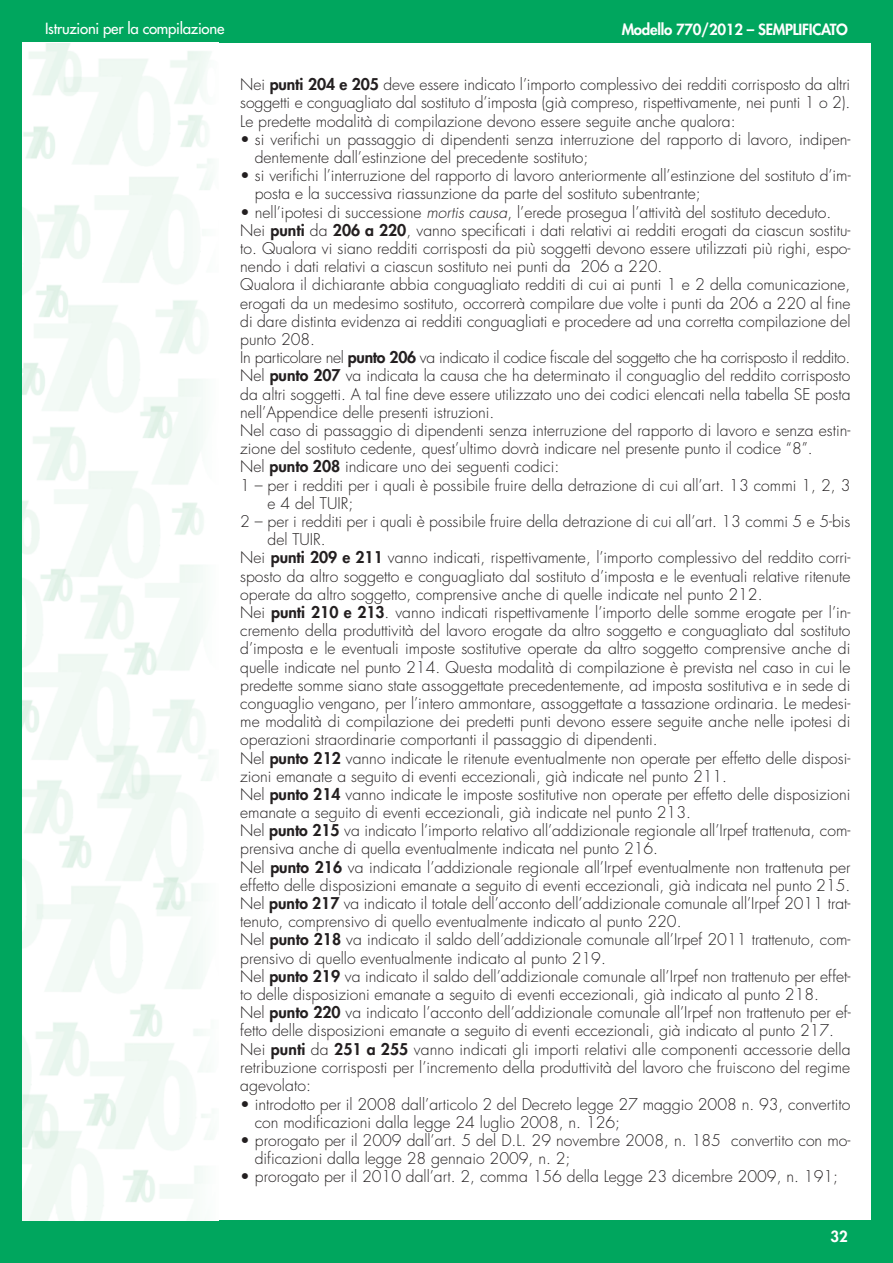
<style>
.page{position:relative;width:893px;height:1263px;background:#fff}
.page>*{position:absolute;margin:0;border:0;box-sizing:border-box;transform-origin:0 0}
.t1{font:300 15.75px/18.1px "Futura";color:#231f20}
.t2{font:300 15.75px "Futura";letter-spacing:-.02em;color:#231f20}
.t3{font:800 15px "Futura";letter-spacing:-.015em;color:#fff}
.t4{font:15px "Futura";letter-spacing:-.015em;color:#fff}
.s1{font-weight:800}
.s2{font-style:italic}
</style>
<div class="page">
<div style="left:0;top:0;width:893px;height:43px;background:#00a65e"></div>
<div style="left:0;top:43px;width:21px;height:1220px;background:#00a65e"></div>
<div style="left:872px;top:43px;width:21px;height:1177px;background:#00a65e"></div>
<div style="left:0;top:1220px;width:893px;height:43px;background:#00a65e"></div>
<img style="left:22px;top:44px;width:190px;height:1176px">
<p class="t4" style="left:45px;top:21px;width:181px">Istruzioni per la compilazione</p>
<p class="t3" style="left:622px;top:23px;width:228px">Modello 770/2012 – SEMPLIFICATO</p>
<p class="t1" style="left:240px;top:77px;width:612px;text-align:justify">Nei <span class="s1">punti 204 e 205</span> deve essere indicato l’importo complessivo dei redditi corrisposto da altri soggetti e conguagliato dal sostituto d’imposta (già compreso, rispettivamente, nei punti 1 o 2).<br>Le predette modalità di compilazione devono essere seguite anche qualora:</p>
<p class="t1" style="left:255px;top:131px;width:597px;text-indent:-15px">• si verifichi un passaggio di dipendenti senza interruzione del rapporto di lavoro, indipen&shy;dentemente dall’estinzione del precedente sostituto;</p>
<p class="t1" style="left:255px;top:168px;width:597px;text-indent:-15px">• si verifichi l’interruzione del rapporto di lavoro anteriormente all’estinzione del sostituto d’im&shy;posta e la successiva riassunzione da parte del sostituto subentrante;</p>
<p class="t1" style="left:240px;top:204px;width:593px">• nell’ipotesi di successione <span class="s2">mortis causa</span>, l’erede prosegua l’attività del sostituto deceduto.</p>
<p class="t1" style="left:240px;top:222px;width:612px">Nei <span class="s1">punti</span> da <span class="s1">206 a 220</span>, vanno specificati i dati relativi ai redditi erogati da ciascun sostitu-</p>
<p class="t1" style="left:240px;top:241px;width:612px">to. Qualora vi siano redditi corrisposti da più soggetti devono essere utilizzati più righi, espo-</p>
<p class="t1" style="left:240px;top:259px;width:424px">nendo i dati relativi a ciascun sostituto nei punti da 206 a 220.</p>
<p class="t1" style="left:240px;top:277px;width:612px">Qualora il dichiarante abbia conguagliato redditi di cui ai punti 1 e 2 della comunicazione,</p>
<p class="t1" style="left:240px;top:295px;width:612px">erogati da un medesimo sostituto, occorrerà compilare due volte i punti da 206 a 220 al fine</p>
<p class="t1" style="left:240px;top:313px;width:612px">di dare distinta evidenza ai redditi conguagliati e procedere ad una corretta compilazione del</p>
<p class="t1" style="left:240px;top:331px;width:76px">punto 208.</p>
<p class="t2" style="left:240px;top:350px;width:612px">In particolare nel <span class="s1">punto 206</span> va indicato il codice fiscale del soggetto che ha corrisposto il reddito.</p>
<p class="t1" style="left:240px;top:368px;width:612px">Nel <span class="s1">punto 207</span> va indicata la causa che ha determinato il conguaglio del reddito corrisposto</p>
<p class="t1" style="left:240px;top:386px;width:612px">da altri soggetti. A tal fine deve essere utilizzato uno dei codici elencati nella tabella SE posta</p>
<p class="t1" style="left:240px;top:404px;width:256px">nell’Appendice delle presenti istruzioni.</p>
<p class="t1" style="left:240px;top:422px;width:612px">Nel caso di passaggio di dipendenti senza interruzione del rapporto di lavoro e senza estin-</p>
<p class="t1" style="left:240px;top:441px;width:574px">zione del sostituto cedente, quest’ultimo dovrà indicare nel presente punto il codice “8”.</p>
<p class="t1" style="left:240px;top:459px;width:320px">Nel <span class="s1">punto 208</span> indicare uno dei seguenti codici:</p>
<p class="t1" style="left:240px;top:477px;width:612px">1 – per i redditi per i quali è possibile fruire della detrazione di cui all’art. 13 commi 1, 2, 3</p>
<p class="t1" style="left:268px;top:495px;width:87px">e 4 del TUIR;</p>
<p class="t1" style="left:240px;top:513px;width:612px">2 – per i redditi per i quali è possibile fruire della detrazione di cui all’art. 13 commi 5 e 5-bis</p>
<p class="t1" style="left:268px;top:532px;width:60px">del TUIR.</p>
<p class="t1" style="left:240px;top:550px;width:612px">Nei <span class="s1">punti 209 e 211</span> vanno indicati, rispettivamente, l’importo complessivo del reddito corri-</p>
<p class="t1" style="left:240px;top:568px;width:612px">sposto da altro soggetto e conguagliato dal sostituto d’imposta e le eventuali relative ritenute</p>
<p class="t1" style="left:240px;top:586px;width:524px">operate da altro soggetto, comprensive anche di quelle indicate nel punto 212.</p>
<p class="t1" style="left:240px;top:604px;width:612px">Nei <span class="s1">punti 210 e 213</span>. vanno indicati rispettivamente l’importo delle somme erogate per l’in-</p>
<p class="t1" style="left:240px;top:623px;width:612px">cremento della produttività del lavoro erogate da altro soggetto e conguagliato dal sostituto</p>
<p class="t1" style="left:240px;top:641px;width:612px">d’imposta e le eventuali imposte sostitutive operate da altro soggetto comprensive anche di</p>
<p class="t1" style="left:240px;top:659px;width:612px">quelle indicate nel punto 214. Questa modalità di compilazione è prevista nel caso in cui le</p>
<p class="t1" style="left:240px;top:677px;width:612px">predette somme siano state assoggettate precedentemente, ad imposta sostitutiva e in sede di</p>
<p class="t1" style="left:240px;top:695px;width:612px">conguaglio vengano, per l’intero ammontare, assoggettate a tassazione ordinaria. Le medesi-</p>
<p class="t1" style="left:240px;top:714px;width:612px">me modalità di compilazione dei predetti punti devono essere seguite anche nelle ipotesi di</p>
<p class="t1" style="left:240px;top:732px;width:419px">operazioni straordinarie comportanti il passaggio di dipendenti.</p>
<p class="t1" style="left:240px;top:750px;width:612px">Nel <span class="s1">punto 212</span> vanno indicate le ritenute eventualmente non operate per effetto delle disposi-</p>
<p class="t1" style="left:240px;top:768px;width:488px">zioni emanate a seguito di eventi eccezionali, già indicate nel punto 211.</p>
<p class="t1" style="left:240px;top:786px;width:612px">Nel <span class="s1">punto 214</span> vanno indicate le imposte sostitutive non operate per effetto delle disposizioni</p>
<p class="t1" style="left:240px;top:805px;width:452px">emanate a seguito di eventi eccezionali, già indicate nel punto 213.</p>
<p class="t1" style="left:240px;top:823px;width:612px">Nel <span class="s1">punto 215</span> va indicato l’importo relativo all’addizionale regionale all’Irpef trattenuta, com-</p>
<p class="t1" style="left:240px;top:841px;width:419px">prensiva anche di quella eventualmente indicata nel punto 216.</p>
<p class="t1" style="left:240px;top:859px;width:612px">Nel <span class="s1">punto 216</span> va indicata l’addizionale regionale all’Irpef eventualmente non trattenuta per</p>
<p class="t1" style="left:240px;top:877px;width:612px">effetto delle disposizioni emanate a seguito di eventi eccezionali, già indicata nel punto 215.</p>
<p class="t1" style="left:240px;top:896px;width:612px">Nel <span class="s1">punto 217</span> va indicato il totale dell’acconto dell’addizionale comunale all’Irpef 2011 trat-</p>
<p class="t1" style="left:240px;top:914px;width:443px">tenuto, comprensivo di quello eventualmente indicato al punto 220.</p>
<p class="t1" style="left:240px;top:932px;width:612px">Nel <span class="s1">punto 218</span> va indicato il saldo dell’addizionale comunale all’Irpef 2011 trattenuto, com-</p>
<p class="t1" style="left:240px;top:950px;width:367px">prensivo di quello eventualmente indicato al punto 219.</p>
<p class="t1" style="left:240px;top:968px;width:612px">Nel <span class="s1">punto 219</span> va indicato il saldo dell’addizionale comunale all’Irpef non trattenuto per effet-</p>
<p class="t1" style="left:240px;top:986px;width:580px">to delle disposizioni emanate a seguito di eventi eccezionali, già indicato al punto 218.</p>
<p class="t1" style="left:240px;top:1005px;width:612px">Nel <span class="s1">punto 220</span> va indicato l’acconto dell’addizionale comunale all’Irpef non trattenuto per ef-</p>
<p class="t1" style="left:240px;top:1023px;width:595px">fetto delle disposizioni emanate a seguito di eventi eccezionali, già indicato al punto 217.</p>
<p class="t1" style="left:240px;top:1041px;width:612px">Nei <span class="s1">punti</span> da <span class="s1">251 a 255</span> vanno indicati gli importi relativi alle componenti accessorie della</p>
<p class="t1" style="left:240px;top:1059px;width:611px">retribuzione corrisposti per l’incremento della produttività del lavoro che fruiscono del regime</p>
<p class="t1" style="left:240px;top:1077px;width:72px">agevolato:</p>
<p class="t1" style="left:255px;top:1096px;width:597px;text-indent:-15px">• introdotto per il 2008 dall’articolo 2 del Decreto legge 27 maggio 2008 n. 93, convertito con modificazioni dalla legge 24 luglio 2008, n. 126;</p>
<p class="t1" style="left:255px;top:1133px;width:597px;text-indent:-15px">• prorogato per il 2009 dall’art. 5 del D.L. 29 novembre 2008, n. 185 convertito con mo&shy;dificazioni dalla legge 28 gennaio 2009, n. 2;</p>
<p class="t1" style="left:240px;top:1169px;width:599px">• prorogato per il 2010 dall’art. 2, comma 156 della Legge 23 dicembre 2009, n. 191;</p>
<p class="t3" style="left:831px;top:1229px;width:19px">32</p>
</div>
